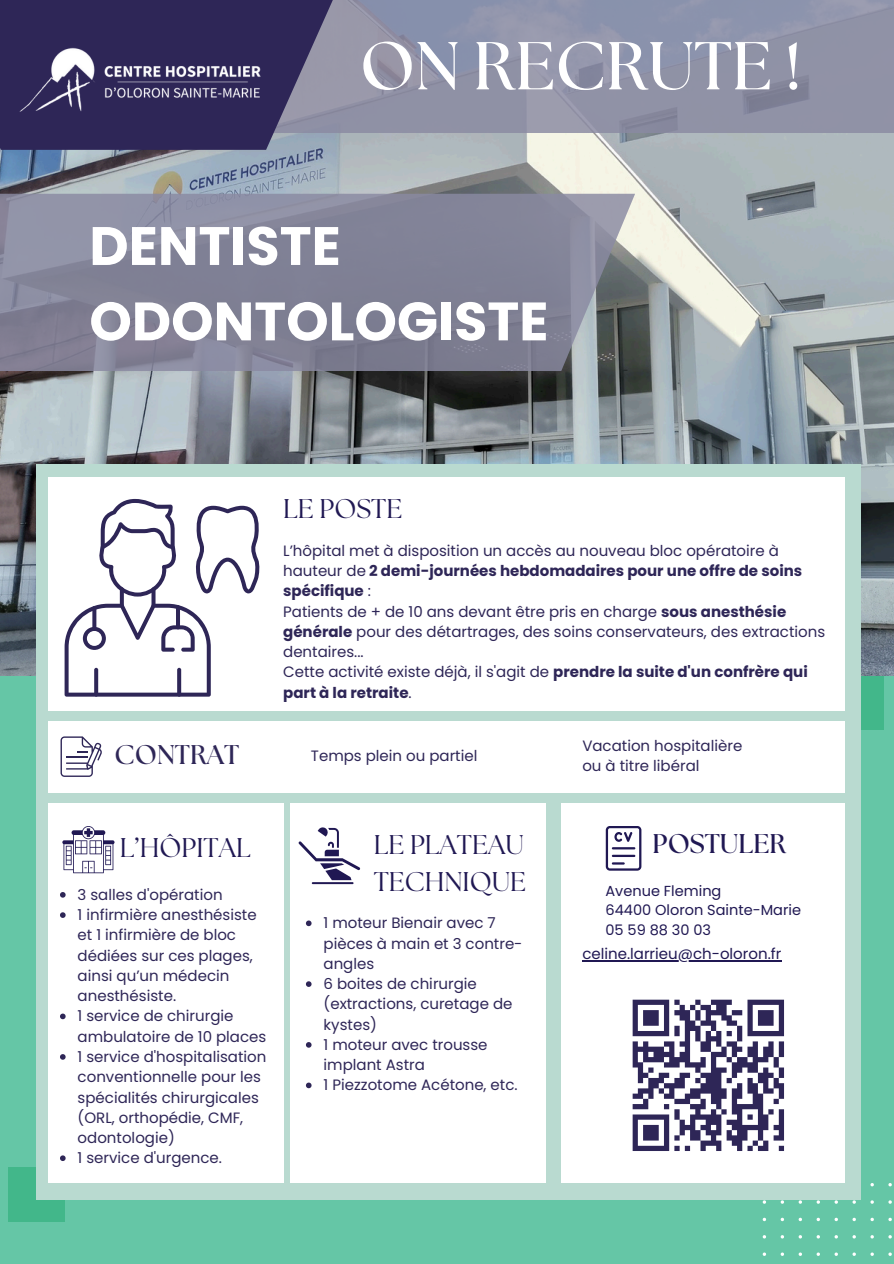
<style>
.page{position:relative;width:894px;height:1264px;background:#fff}
.page>*{position:absolute;margin:0;border:0;box-sizing:border-box;transform-origin:0 0}
.t1{font:700 67.5px "The Seasons";color:#fff}
.t2{font:700 54px/75.3px "Poppins";color:#fff}
.t3{font:27px/37.2px "The Seasons";color:#201853}
.t4{font:700 27px "The Seasons";color:#201853}
.t5{font:700 27px "The Seasons";color:#2e2657}
.t6{font:15px/20.2px "Poppins";color:#2e2657}
.t7{font:700 15px/20.2px "Poppins";color:#2e2657}
.t8{font:15px "Poppins";color:#201853}
.t9{font:14.55px "Poppins";color:#201853}
.s1{font-weight:700}
.s2{font-weight:400}
</style>
<div class="page">
<div style="left:0;top:0;width:893px;height:1263px;background:#65c6a6"></div>
<div style="left:827px;top:675px;width:56px;height:54px;background:#42b78a"></div>
<div style="left:8px;top:1167px;width:57px;height:55px;background:#42b78a"></div>
<svg style="left:762px;top:1182px;width:130px;height:74px"></svg>
<img style="left:0;top:133px;width:893px;height:542px">
<div style="left:36px;top:464px;width:824px;height:735px;background:#b9dad0"></div>
<div style="left:155px;top:0;width:738px;height:133px;background:#9092a6"></div>
<svg style="left:0;top:0;width:333px;height:150px;background:#413b66"></svg>
<img style="left:15px;top:35px;width:253px;height:89px">
<svg style="left:0;top:194px;width:635px;height:177px;background:#838497"></svg>
<div style="left:561px;top:803px;width:284px;height:379px;background:#fff"></div>
<svg style="left:632px;top:999px;width:152px;height:152px"></svg>
<div style="left:48px;top:803px;width:236px;height:379px;background:#fff"></div>
<svg style="left:62px;top:826px;width:52px;height:47px"></svg>
<div style="left:48px;top:477px;width:797px;height:234px;background:#fff"></div>
<div style="left:290px;top:803px;width:255px;height:379px;background:#fff"></div>
<svg style="left:298px;top:827px;width:62px;height:53px"></svg>
<hr style="left:312px;top:882px;width:41px;height:2px;background:#201853">
<svg style="left:99px;top:499px;width:77px;height:97px"></svg>
<svg style="left:151px;top:587px;width:4px;height:20px"></svg>
<svg style="left:120px;top:587px;width:4px;height:20px"></svg>
<svg style="left:65px;top:603px;width:146px;height:93px"></svg>
<svg style="left:196px;top:506px;width:64px;height:87px"></svg>
<div style="left:48px;top:721px;width:797px;height:72px;background:#fff"></div>
<svg style="left:60px;top:736px;width:42px;height:41px"></svg>
<hr style="left:66px;top:756px;width:21px;height:2px;background:#2e2657">
<svg style="left:605px;top:826px;width:36px;height:44px"></svg>
<hr style="left:582px;top:960px;width:199px;height:1px;background:#201853">
<svg style="left:60px;top:892px;width:6px;height:5px"></svg>
<svg style="left:60px;top:912px;width:6px;height:5px"></svg>
<svg style="left:60px;top:1013px;width:6px;height:6px"></svg>
<svg style="left:60px;top:1054px;width:6px;height:5px"></svg>
<svg style="left:60px;top:1155px;width:6px;height:5px"></svg>
<svg style="left:306px;top:920px;width:5px;height:6px"></svg>
<svg style="left:306px;top:981px;width:5px;height:5px"></svg>
<svg style="left:306px;top:1042px;width:5px;height:5px"></svg>
<svg style="left:306px;top:1082px;width:5px;height:6px"></svg>
<p class="t1" style="left:359px;top:35px;width:442px">ON RECRUTE !</p>
<p class="t2" style="left:89px;top:208px;width:460px">DENTISTE<br>ODONTOLOGISTE</p>
<p class="t3" style="left:283px;top:492px;width:120px">LE POSTE</p>
<p class="t6" style="left:283px;top:540px;width:520px">L’hôpital met à disposition un accès au nouveau bloc opératoire à hauteur de <span class="s1">2 demi-journées hebdomadaires pour une offre de soins spécifique</span> :</p>
<p class="t6" style="left:283px;top:601px;width:543px">Patients de + de 10 ans devant être pris en charge <span class="s1">sous anesthésie générale</span> pour des détartrages, des soins conservateurs, des extractions dentaires...</p>
<p class="t7" style="left:283px;top:662px;width:526px"><span class="s2">Cette activité existe déjà, il s'agit de</span> prendre la suite d'un confrère qui part à la retraite<span class="s2">.</span></p>
<h1 class="t5" style="left:114px;top:742px;width:126px">CONTRAT</h1>
<h2 class="t6" style="left:582px;top:735px;width:161px">Vacation hospitalière</h2>
<h4 class="t6" style="left:311px;top:745px;width:168px">Temps plein ou partiel</h4>
<p class="t6" style="left:582px;top:756px;width:119px">ou à titre libéral</p>
<p class="t3" style="left:120px;top:830px;width:132px">L’HÔPITAL</p>
<p class="t6" style="left:78px;top:884px;width:146px">3 salles d'opération</p>
<p class="t6" style="left:78px;top:904px;width:180px">1 infirmière anesthésiste et 1 infirmière de bloc dédiées sur ces plages, ainsi qu’un médecin anesthésiste.</p>
<h4 class="t6" style="left:78px;top:1006px;width:190px">1 service de chirurgie ambulatoire de 10 places</h4>
<p class="t6" style="left:78px;top:1046px;width:190px">1 service d'hospitalisation conventionnelle pour les spécialités chirurgicales (ORL, orthopédie, CMF, odontologie)</p>
<p class="t6" style="left:78px;top:1147px;width:146px">1 service d'urgence.</p>
<h3 class="t3" style="left:373px;top:828px;width:154px">LE PLATEAU<br>TECHNIQUE</h3>
<p class="t6" style="left:323px;top:913px;width:200px">1 moteur Bienair avec 7 pièces à main et 3 contre&shy;angles</p>
<p class="t6" style="left:323px;top:973px;width:190px">6 boites de chirurgie (extractions, curetage de kystes)</p>
<p class="t6" style="left:323px;top:1034px;width:165px">1 moteur avec trousse implant Astra</p>
<p class="t6" style="left:323px;top:1075px;width:195px">1 Piezzotome Acétone, etc.</p>
<p class="t4" style="left:652px;top:831px;width:135px">POSTULER</p>
<p class="t9" style="left:605px;top:880px;width:117px">Avenue Fleming</p>
<p class="t9" style="left:605px;top:900px;width:197px">64400 Oloron Sainte-Marie</p>
<h3 class="t9" style="left:605px;top:919px;width:107px">05 59 88 30 03</h3>
<p class="t8" style="left:582px;top:943px;width:200px">celine.larrieu@ch-oloron.fr</p>
</div>
